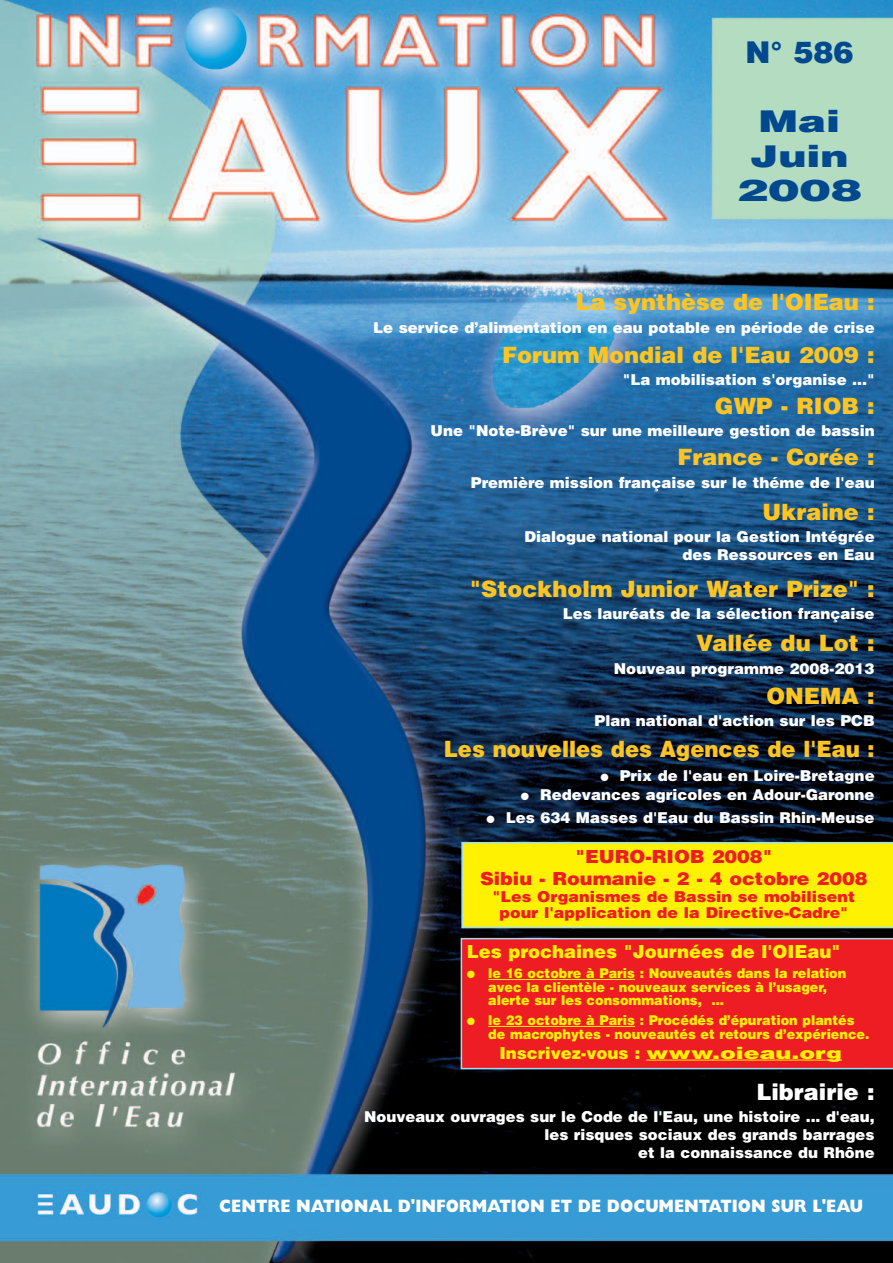
<style>
.page{position:relative;width:893px;height:1263px;background:#fff}
.page>*{position:absolute;margin:0;border:0;box-sizing:border-box;transform-origin:0 0}
.t1{font:900 30px/34.5px "Helvetica";color:#01498e;text-align:center;scale:1.4 1}
.t2{font:900 30px "Helvetica";color:#01498e}
.t3{font:900 22.5px "Helvetica";color:#fec422}
.t4{font:900 22.5px "Helvetica";color:#fec422;scale:.94 1}
.t5{font:900 22.5px "Helvetica";color:#fff}
.t6{font:800 18px "Gill Sans";color:#fff;scale:.88 1}
.t7{font:900 18px/22.5px "Helvetica";color:#ee1d23;text-align:center;scale:1.06 1}
.t8{font:900 18px "Helvetica";color:#fff101}
.t9{font:900 16.5px "Helvetica";color:#fff101}
.t10{font:900 15px/18px "Helvetica";color:#fff;text-align:right}
.t11{font:900 15px/16.5px "Helvetica";color:#ee1d23;text-align:center;scale:1.06 1}
.t12{font:900 13.5px/13.5px "Helvetica";color:#fff101;scale:.95 1}
</style>
<div class="page">
<img style="left:0;top:0;width:893px;height:1263px">
<h1 class="t2" style="left:745px;top:35px;width:109px">N° 586</h1>
<h1 class="t1" style="left:737px;top:105px;width:91px">Mai<br>Juin<br>2008</h1>
<h2 class="t3" style="left:575px;top:289px;width:301px">La synthèse de l'OIEau :</h2>
<p class="t10" style="left:373px;top:318px;width:503px">Le service d’alimentation en eau potable en période de crise</p>
<h2 class="t3" style="left:502px;top:342px;width:374px">Forum Mondial de l'Eau 2009 :</h2>
<p class="t10" style="left:623px;top:371px;width:253px">"La mobilisation s'organise ..."</p>
<h2 class="t3" style="left:715px;top:393px;width:161px">GWP - RIOB :</h2>
<p class="t10" style="left:431px;top:422px;width:446px">Une "Note-Brève" sur une meilleure gestion de bassin</p>
<h2 class="t3" style="left:677px;top:444px;width:199px">France - Corée :</h2>
<p class="t10" style="left:471px;top:473px;width:405px">Première mission française sur le théme de l'eau</p>
<h2 class="t3" style="left:763px;top:499px;width:113px">Ukraine :</h2>
<p class="t10" style="left:525px;top:528px;width:351px">Dialogue national pour la Gestion Intégrée des Ressources en Eau</p>
<h2 class="t3" style="left:470px;top:576px;width:406px">"Stockholm Junior Water Prize" :</h2>
<p class="t10" style="left:563px;top:605px;width:313px">Les lauréats de la sélection française</p>
<h2 class="t3" style="left:696px;top:630px;width:180px">Vallée du Lot :</h2>
<p class="t10" style="left:614px;top:659px;width:262px">Nouveau programme 2008-2013</p>
<h2 class="t3" style="left:766px;top:683px;width:110px">ONEMA :</h2>
<p class="t10" style="left:595px;top:712px;width:281px">Plan national d'action sur les PCB</p>
<h2 class="t4" style="left:444px;top:736px;width:460px">Les nouvelles des Agences de l'Eau :</h2>
<p class="t10" style="left:600px;top:766px;width:276px">● Prix de l'eau en Loire-Bretagne</p>
<p class="t10" style="left:521px;top:786px;width:355px">● Redevances agricoles en Adour-Garonne</p>
<p class="t10" style="left:486px;top:809px;width:390px">● Les 634 Masses d'Eau du Bassin Rhin-Meuse</p>
<p class="t7" style="left:480px;top:845px;width:367px">"EURO-RIOB 2008"<br>Sibiu - Roumanie - 2 - 4 octobre 2008</p>
<p class="t11" style="left:493px;top:888px;width:343px">"Les Organismes de Bassin se mobilisent pour l'application de la Directive-Cadre"</p>
<p class="t8" style="left:467px;top:942px;width:375px">Les prochaines "Journées de l'OIEau"</p>
<p class="t12" style="left:488px;top:967px;width:378px;text-indent:-21px">● le 16 octobre à Paris : Nouveautés dans la relation avec la clientèle - nouveaux services à l’usager, alerte sur les consommations, ...</p>
<p class="t12" style="left:488px;top:1014px;width:403px;text-indent:-21px">● le 23 octobre à Paris : Procédés d’épuration plantés de macrophytes - nouveautés et retours d’expérience.</p>
<p class="t9" style="left:499px;top:1043px;width:344px">Inscrivez-vous : www.oieau.org</p>
<h2 class="t5" style="left:756px;top:1079px;width:120px">Librairie :</h2>
<p class="t10" style="left:364px;top:1108px;width:512px">Nouveaux ouvrages sur le Code de l'Eau, une histoire ... d'eau, les risques sociaux des grands barrages<br>et la connaissance du Rhône</p>
<p class="t6" style="left:219px;top:1199px;width:733px">CENTRE NATIONAL D'INFORMATION ET DE DOCUMENTATION SUR L'EAU</p>
</div>
